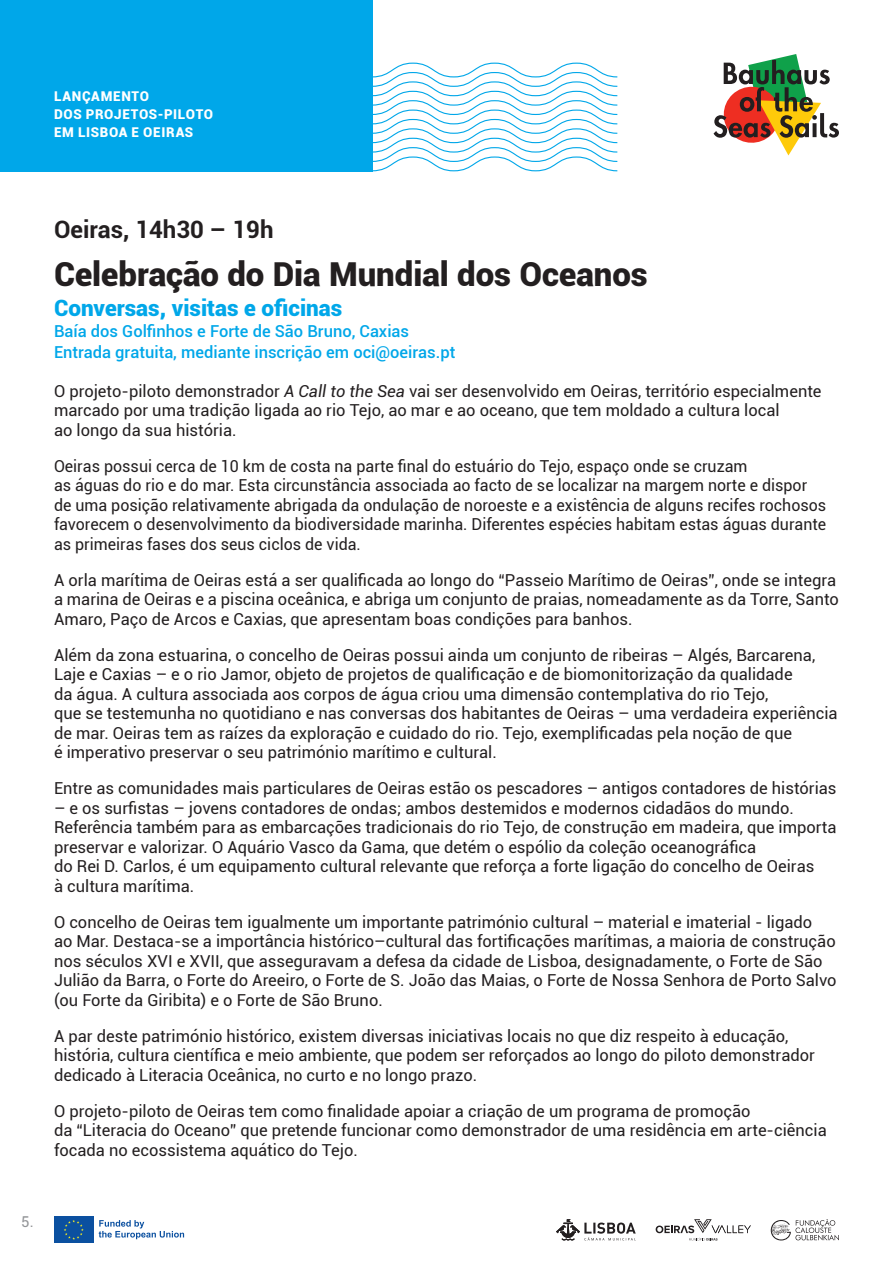
<style>
.page{position:relative;width:893px;height:1263px;background:#fff}
.page>*{position:absolute;margin:0;border:0;box-sizing:border-box;transform-origin:0 0}
.t1{font:900 33px "Roboto";color:#231f20}
.t2{font:700 24px "Roboto";color:#231f20}
.t3{font:900 22.5px "Roboto";color:#00a7e9}
.t4{font:16.5px/19.5px "Roboto";color:#231f20}
.t5{font:500 16.5px/21px "Roboto";color:#00a7e9}
.t6{font:15px "Roboto";color:#939598}
.t7{font:900 13.5px/18px "Roboto";letter-spacing:.045em;color:#fff}
.s1{font-style:italic}
</style>
<div class="page">
<svg style="left:54px;top:1216px;width:40px;height:1px"></svg>
<div style="left:54px;top:1217px;width:40px;height:26px;background:#0b50a0"></div>
<svg style="left:64px;top:1220px;width:20px;height:20px"></svg>
<svg style="left:99px;top:1220px;width:85px;height:19px"></svg>
<svg style="left:289px;top:62px;width:329px;height:110px"></svg>
<div style="left:0;top:0;width:373px;height:171px;background:#00a7e9"></div>
<svg style="left:713px;top:54px;width:126px;height:101px"></svg>
<svg style="left:771px;top:1219px;width:68px;height:21px"></svg>
<svg style="left:656px;top:1219px;width:95px;height:21px"></svg>
<svg style="left:556px;top:1219px;width:80px;height:21px"></svg>
<p class="t7" style="left:54px;top:86px;width:161px">LANÇAMENTO<br>DOS PROJETOS-PILOTO<br>EM LISBOA E OEIRAS</p>
<h2 class="t2" style="left:54px;top:212px;width:221px">Oeiras, 14h30 – 19h</h2>
<h1 class="t1" style="left:54px;top:251px;width:595px">Celebração do Dia Mundial dos Oceanos</h1>
<h3 class="t3" style="left:54px;top:292px;width:290px">Conversas, visitas e oficinas</h3>
<p class="t5" style="left:54px;top:320px;width:403px">Baía dos Golfinhos e Forte de São Bruno, Caxias<br>Entrada gratuita, mediante inscrição em oci@oeiras.pt</p>
<p class="t4" style="left:54px;top:381px;width:769px">O projeto-piloto demonstrador <span class="s1">A Call to the Sea</span> vai ser desenvolvido em Oeiras, território especialmente marcado por uma tradição ligada ao rio Tejo, ao mar e ao oceano, que tem moldado a cultura local<br>ao longo da sua história.</p>
<p class="t4" style="left:54px;top:456px;width:774px">Oeiras possui cerca de 10 km de costa na parte final do estuário do Tejo, espaço onde se cruzam<br>as águas do rio e do mar. Esta circunstância associada ao facto de se localizar na margem norte e dispor de uma posição relativamente abrigada da ondulação de noroeste e a existência de alguns recifes rochosos favorecem o desenvolvimento da biodiversidade marinha. Diferentes espécies habitam estas águas durante as primeiras fases dos seus ciclos de vida.</p>
<p class="t4" style="left:54px;top:570px;width:786px">A orla marítima de Oeiras está a ser qualificada ao longo do “Passeio Marítimo de Oeiras”, onde se integra a marina de Oeiras e a piscina oceânica, e abriga um conjunto de praias, nomeadamente as da Torre, Santo<br>Amaro, Paço de Arcos e Caxias, que apresentam boas condições para banhos.</p>
<p class="t4" style="left:54px;top:645px;width:785px">Além da zona estuarina, o concelho de Oeiras possui ainda um conjunto de ribeiras – Algés, Barcarena, Laje e Caxias – e o rio Jamor, objeto de projetos de qualificação e de biomonitorização da qualidade<br>da água. A cultura associada aos corpos de água criou uma dimensão contemplativa do rio Tejo,<br>que se testemunha no quotidiano e nas conversas dos habitantes de Oeiras – uma verdadeira experiência de mar. Oeiras tem as raízes da exploração e cuidado do rio. Tejo, exemplificadas pela noção de que<br>é imperativo preservar o seu património marítimo e cultural.</p>
<p class="t4" style="left:54px;top:778px;width:784px">Entre as comunidades mais particulares de Oeiras estão os pescadores – antigos contadores de histórias</p>
<p class="t4" style="left:54px;top:798px;width:784px">– e os surfistas – jovens contadores de ondas; ambos destemidos e modernos cidadãos do mundo.<br>Referência também para as embarcações tradicionais do rio Tejo, de construção em madeira, que importa preservar e valorizar. O Aquário Vasco da Gama, que detém o espólio da coleção oceanográfica<br>do Rei D. Carlos, é um equipamento cultural relevante que reforça a forte ligação do concelho de Oeiras<br>à cultura marítima.</p>
<p class="t4" style="left:54px;top:912px;width:784px">O concelho de Oeiras tem igualmente um importante património cultural – material e imaterial - ligado<br>ao Mar. Destaca-se a importância histórico–cultural das fortificações marítimas, a maioria de construção nos séculos XVI e XVII, que asseguravam a defesa da cidade de Lisboa, designadamente, o Forte de São Julião da Barra, o Forte do Areeiro, o Forte de S. João das Maias, o Forte de Nossa Senhora de Porto Salvo (ou Forte da Giribita) e o Forte de São Bruno.</p>
<p class="t4" style="left:54px;top:1026px;width:762px">A par deste património histórico, existem diversas iniciativas locais no que diz respeito à educação, história, cultura científica e meio ambiente, que podem ser reforçados ao longo do piloto demonstrador dedicado à Literacia Oceânica, no curto e no longo prazo.</p>
<p class="t4" style="left:54px;top:1101px;width:774px">O projeto-piloto de Oeiras tem como finalidade apoiar a criação de um programa de promoção<br>da “Literacia do Oceano” que pretende funcionar como demonstrador de uma residência em arte-ciência focada no ecossistema aquático do Tejo.</p>
<p class="t6" style="left:21px;top:1211px;width:14px">5.</p>
</div>
